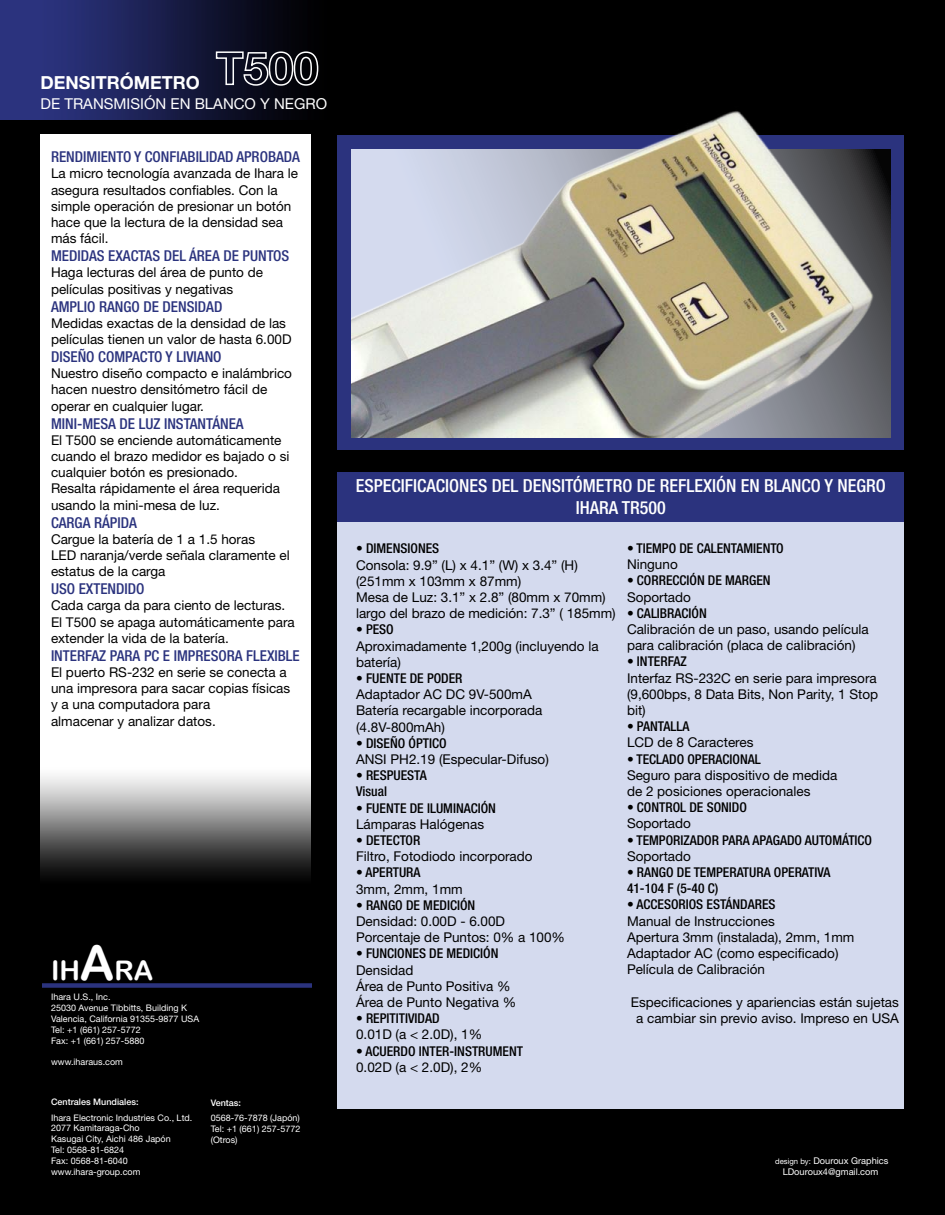
<style>
.page{position:relative;width:945px;height:1215px;background:#000}
.page>*{position:absolute;margin:0;border:0;box-sizing:border-box;transform-origin:0 0}
.t1{font:27px "Arial Rounded MT Bold";color:#fff}
.t2{font:500 condensed 18px/21.6px "Helvetica Neue LT Std";color:#fff;text-align:center}
.t3{font:700 18px "Helvetica Neue LT Std";color:#fff}
.t4{font:500 condensed 15px "Helvetica Neue LT Std";color:#2b337e}
.t5{font:15px "Helvetica Neue LT Std";color:#fff}
.t6{font:13.5px/16.2px "Helvetica Neue LT Std";color:#000}
.t7{font:500 condensed 13.5px/16.2px "Helvetica Neue LT Std";color:#000}
.t8{font:9.3px/11.1px "Helvetica Neue LT Std";color:#fff;text-align:center}
.t9{font:9px/10.8px "Helvetica Neue LT Std";color:#fff}
.t10{font:500 9px "Helvetica Neue LT Std";color:#fff}
.s1{font-size:48px}
.s2{font-size:7.65px}
</style>
<div class="page">
<img style="left:40px;top:134px;width:270px;height:742px">
<div style="left:338px;top:474px;width:566px;height:635px;background:#d4daee"></div>
<img style="left:0;top:0;width:291px;height:120px">
<div style="left:42px;top:983px;width:270px;height:5px;background:#2b337e"></div>
<div style="left:338px;top:472px;width:566px;height:50px;background:#2b337e"></div>
<svg style="left:215px;top:51px;width:104px;height:36px"></svg>
<div style="left:338px;top:135px;width:566px;height:315px;background:#2b337e"></div>
<img style="left:351px;top:111px;width:540px;height:326px">
<h2 class="t3" style="left:40px;top:72px;width:161px">DENSITRÓMETRO</h2>
<p class="t5" style="left:40px;top:94px;width:288px">DE TRANSMISIÓN EN BLANCO Y NEGRO</p>
<p class="t4" style="left:51px;top:148px;width:251px">RENDIMIENTO Y CONFIABILIDAD APROBADA</p>
<p class="t6" style="left:51px;top:165px;width:249px">La micro tecnología avanzada de Ihara le asegura resultados confiables. Con la simple operación de presionar un botón hace que la lectura de la densidad sea más fácil.</p>
<p class="t4" style="left:51px;top:247px;width:240px">MEDIDAS EXACTAS DEL ÁREA DE PUNTOS</p>
<p class="t6" style="left:51px;top:264px;width:214px">Haga lecturas del área de punto de películas positivas y negativas</p>
<p class="t4" style="left:51px;top:297px;width:173px">AMPLIO RANGO DE DENSIDAD</p>
<p class="t6" style="left:51px;top:315px;width:242px">Medidas exactas de la densidad de las películas tienen un valor de hasta 6.00D</p>
<p class="t4" style="left:51px;top:348px;width:172px">DISEÑO COMPACTO Y LIVIANO</p>
<p class="t6" style="left:51px;top:365px;width:243px">Nuestro diseño compacto e inalámbrico hacen nuestro densitómetro fácil de operar en cualquier lugar.</p>
<p class="t4" style="left:51px;top:414px;width:194px">MINI-MESA DE LUZ INSTANTÁNEA</p>
<p class="t6" style="left:51px;top:432px;width:240px">El T500 se enciende automáticamente cuando el brazo medidor es bajado o si cualquier botón es presionado.<br>Resalta rápidamente el área requerida usando la mini-mesa de luz.</p>
<p class="t4" style="left:51px;top:513px;width:87px">CARGA RÁPIDA</p>
<p class="t6" style="left:51px;top:531px;width:240px">Cargue la batería de 1 a 1.5 horas<br>LED naranja/verde señala claramente el estatus de la carga</p>
<p class="t4" style="left:51px;top:580px;width:95px">USO EXTENDIDO</p>
<p class="t6" style="left:51px;top:597px;width:245px">Cada carga da para ciento de lecturas.<br>El T500 se apaga automáticamente para extender la vida de la batería.</p>
<p class="t4" style="left:51px;top:647px;width:250px">INTERFAZ PARA PC E IMPRESORA FLEXIBLE</p>
<p class="t6" style="left:51px;top:664px;width:241px">El puerto RS-232 en serie se conecta a una impresora para sacar copias físicas y a una computadora para<br>almacenar y analizar datos.</p>
<h1 class="t1" style="left:51px;top:954px;width:104px">IH<span class="s1">A</span>RA</h1>
<p class="t9" style="left:51px;top:992px;width:150px">Ihara U.S., Inc.<br>25030 Avenue Tibbitts, Building K<br>Valencia, California 91355-9877 USA<br>Tel: +1 (661) 257-5772<br>Fax: +1 (661) 257-5880</p>
<p class="t9" style="left:51px;top:1056px;width:73px">www.iharaus.com</p>
<p class="t10" style="left:51px;top:1097px;width:89px">Centrales Mundiales:</p>
<p class="t9" style="left:51px;top:1112px;width:143px">Ihara Electronic Industries Co., Ltd.<br>2077 Kamitaraga-Cho<br>Kasugai City, Aichi 486 Japón<br>Tel: 0568-81-6824<br>Fax: 0568-81-6040 www.ihara-group.com</p>
<p class="t10" style="left:211px;top:1097px;width:32px">Ventas:</p>
<p class="t9" style="left:211px;top:1112px;width:91px;text-align:justify">0568-76-7878 (Japón)<br>Tel: +1 (661) 257-5772 (Otros)</p>
<h2 class="t2" style="left:356px;top:475px;width:532px">ESPECIFICACIONES DEL DENSITÓMETRO DE REFLEXIÓN EN BLANCO Y NEGRO<br>IHARA TR500</h2>
<p class="t7" style="left:356px;top:540px;width:85px">• DIMENSIONES</p>
<p class="t6" style="left:356px;top:556px;width:261px">Consola: 9.9” (L) x 4.1” (W) x 3.4” (H) (251mm x 103mm x 87mm)<br>Mesa de Luz: 3.1” x 2.8” (80mm x 70mm) largo del brazo de medición: 7.3” ( 185mm)</p>
<p class="t7" style="left:356px;top:621px;width:39px">• PESO</p>
<p class="t6" style="left:356px;top:637px;width:244px">Aproximadamente 1,200g (incluyendo la batería)</p>
<p class="t7" style="left:356px;top:670px;width:108px">• FUENTE DE PODER</p>
<p class="t6" style="left:356px;top:686px;width:188px">Adaptador AC DC 9V-500mA<br>Batería recargable incorporada (4.8V-800mAh)</p>
<p class="t7" style="left:356px;top:735px;width:92px">• DISEÑO ÓPTICO</p>
<p class="t6" style="left:356px;top:751px;width:194px">ANSI PH2.19 (Especular-Difuso)</p>
<p class="t7" style="left:356px;top:767px;width:72px">• RESPUESTA<br>Visual</p>
<p class="t7" style="left:356px;top:799px;width:141px">• FUENTE DE ILUMINACIÓN</p>
<p class="t6" style="left:356px;top:816px;width:130px">Lámparas Halógenas</p>
<p class="t7" style="left:356px;top:832px;width:66px">• DETECTOR</p>
<p class="t6" style="left:356px;top:848px;width:178px">Filtro, Fotodiodo incorporado</p>
<p class="t7" style="left:356px;top:864px;width:66px">• APERTURA</p>
<p class="t6" style="left:356px;top:880px;width:108px">3mm, 2mm, 1mm</p>
<p class="t7" style="left:356px;top:897px;width:121px">• RANGO DE MEDICIÓN</p>
<p class="t6" style="left:356px;top:913px;width:211px">Densidad: 0.00D - 6.00D<br>Porcentaje de Puntos: 0% a 100%</p>
<p class="t7" style="left:356px;top:945px;width:144px">• FUNCIONES DE MEDICIÓN</p>
<p class="t6" style="left:356px;top:961px;width:162px">Densidad<br>Área de Punto Positiva %<br>Área de Punto Negativa %</p>
<p class="t7" style="left:356px;top:1010px;width:85px">• REPITITIVIDAD</p>
<p class="t6" style="left:356px;top:1026px;width:128px">0.01D (a &lt; 2.0D), 1%</p>
<p class="t7" style="left:356px;top:1042px;width:168px">• ACUERDO INTER-INSTRUMENT</p>
<p class="t6" style="left:356px;top:1059px;width:128px">0.02D (a &lt; 2.0D), 2%</p>
<p class="t7" style="left:627px;top:540px;width:158px">• TIEMPO DE CALENTAMIENTO</p>
<p class="t6" style="left:627px;top:556px;width:52px">Ninguno</p>
<p class="t7" style="left:627px;top:572px;width:145px">• CORRECCIÓN DE MARGEN</p>
<p class="t6" style="left:627px;top:589px;width:66px">Soportado</p>
<p class="t7" style="left:627px;top:605px;width:81px">• CALIBRACIÓN</p>
<p class="t6" style="left:627px;top:621px;width:243px">Calibración de un paso, usando película para calibración (placa de calibración)</p>
<p class="t7" style="left:627px;top:653px;width:61px">• INTERFAZ</p>
<p class="t6" style="left:627px;top:670px;width:253px;text-align:justify">Interfaz RS-232C en serie para impresora (9,600bps, 8 Data Bits, Non Parity, 1 Stop bit)</p>
<p class="t7" style="left:627px;top:718px;width:64px">• PANTALLA</p>
<p class="t6" style="left:627px;top:734px;width:128px">LCD de 8 Caracteres</p>
<p class="t7" style="left:627px;top:751px;width:135px">• TECLADO OPERACIONAL</p>
<p class="t6" style="left:627px;top:767px;width:212px">Seguro para dispositivo de medida de 2 posiciones operacionales</p>
<p class="t7" style="left:627px;top:799px;width:122px">• CONTROL DE SONIDO</p>
<p class="t6" style="left:627px;top:815px;width:66px">Soportado</p>
<p class="t7" style="left:627px;top:832px;width:247px">• TEMPORIZADOR PARA APAGADO AUTOMÁTICO</p>
<p class="t6" style="left:627px;top:848px;width:66px">Soportado</p>
<p class="t7" style="left:627px;top:864px;width:205px">• RANGO DE TEMPERATURA OPERATIVA<br>41-104 F (5-40 C)</p>
<p class="t7" style="left:627px;top:896px;width:150px">• ACCESORIOS ESTÁNDARES</p>
<p class="t6" style="left:627px;top:913px;width:229px">Manual de Instrucciones<br>Apertura 3mm (instalada), 2mm, 1mm<br>Adaptador AC (como especificado)<br>Película de Calibración</p>
<p class="t6" style="left:631px;top:994px;width:270px;text-align:center">Especificaciones y apariencias están sujetas a cambiar sin previo aviso. Impreso en USA</p>
<p class="t8" style="left:775px;top:1155px;width:115px"><span class="s2">design by:</span> Douroux Graphics<br>LDouroux4@gmail.com</p>
</div>
